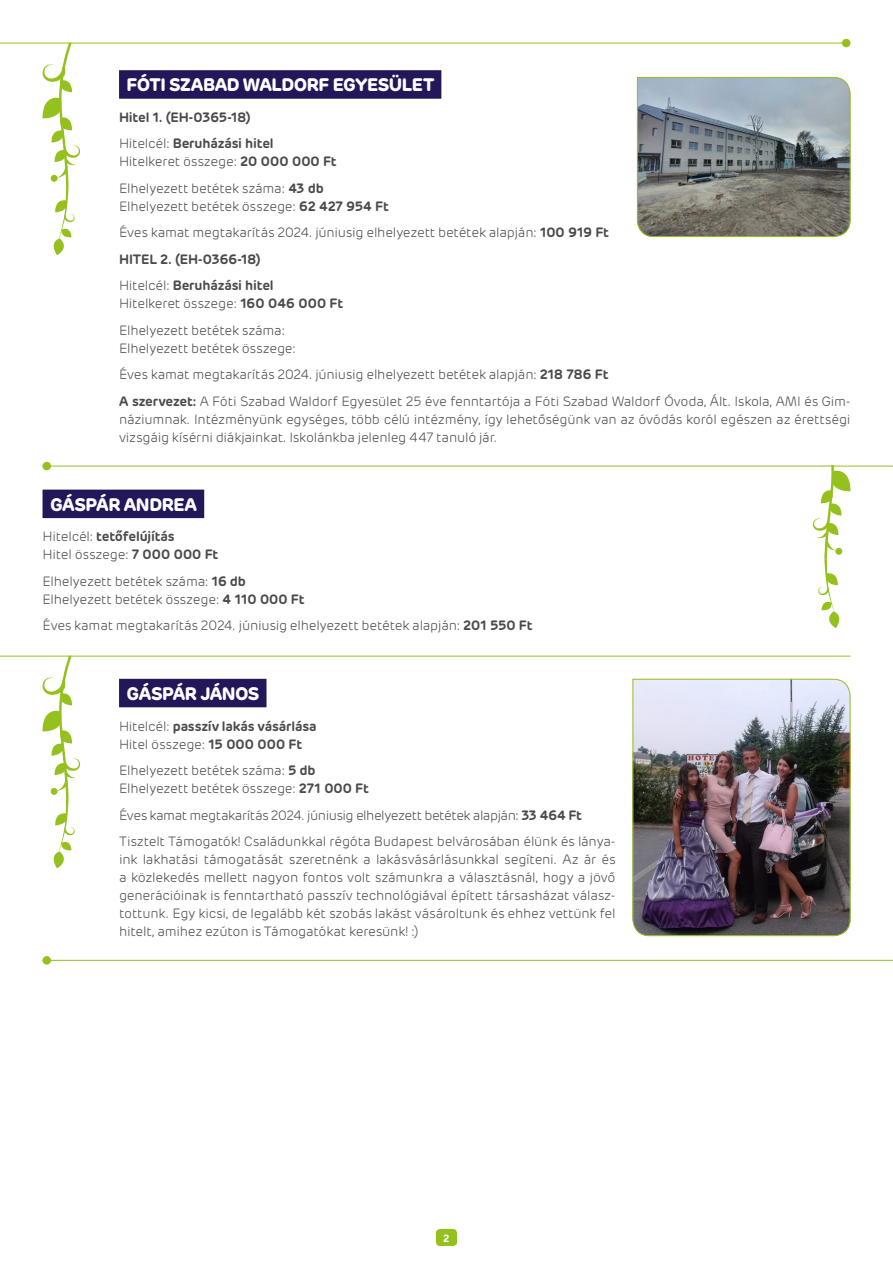
<style>
.page{position:relative;width:893px;height:1263px;background:#fff}
.page>*{position:absolute;margin:0;border:0;box-sizing:border-box;transform-origin:0 0}
.t1{font:700 18px "Rubrik";letter-spacing:-.03em;color:#fff}
.t2{font:300 13.5px/26.5px "Rubrik";letter-spacing:-.015em;color:#4a4a49}
.t3{font:600 13.5px/26.5px "Rubrik";letter-spacing:-.015em;color:#4a4a49}
.t4{font:600 10.5px "Rubrik";color:#fff}
.s1{font-weight:300}
.s2{font-weight:600}
</style>
<div class="page">
<div style="left:436px;top:1229px;width:21px;height:17px;background:#95c11f;border-radius:4px"></div>
<hr style="left:0;top:43px;width:850px;height:1px;background:#95c11f">
<hr style="left:43px;top:466px;width:850px;height:1px;background:#95c11f">
<hr style="left:43px;top:960px;width:850px;height:1px;background:#95c11f">
<hr style="left:0;top:656px;width:850px;height:1px;background:#95c11f">
<div style="left:842px;top:39px;width:8px;height:8px;background:#95c11f;border-radius:50%"></div>
<div style="left:43px;top:462px;width:8px;height:8px;background:#95c11f;border-radius:50%"></div>
<div style="left:43px;top:956px;width:8px;height:8px;background:#95c11f;border-radius:50%"></div>
<svg style="left:42px;top:43px;width:38px;height:212px"></svg>
<svg style="left:42px;top:656px;width:38px;height:212px"></svg>
<div style="left:119px;top:70px;width:322px;height:29px;background:#23175a"></div>
<div style="left:43px;top:490px;width:161px;height:28px;background:#23175a"></div>
<div style="left:119px;top:679px;width:147px;height:28px;background:#23175a"></div>
<svg style="left:637px;top:77px;width:214px;height:160px;background:#838a88"></svg>
<img style="left:632px;top:678px;width:219px;height:258px">
<svg style="left:813px;top:466px;width:37px;height:162px"></svg>
<h1 class="t1" style="left:127px;top:73px;width:309px">FÓTI SZABAD WALDORF EGYESÜLET</h1>
<p class="t3" style="left:119px;top:104px;width:156px">Hitel 1. (EH-0365-18)<br><span class="s1">Hitelcél:</span> Beruházási hitel</p>
<p class="t2" style="left:119px;top:149px;width:219px">Hitelkeret összege: <span class="s2">20 000 000 Ft<br></span>Elhelyezett betétek száma: <span class="s2">43 db</span></p>
<p class="t2" style="left:119px;top:193px;width:491px">Elhelyezett betétek összege: <span class="s2">62 427 954 Ft<br></span>Éves kamat megtakarítás 2024. júniusig elhelyezett betétek alapján: <span class="s2">100 919 Ft HITEL 2. (EH-0366-18)<br></span>Hitelcél: <span class="s2">Beruházási hitel</span></p>
<p class="t2" style="left:119px;top:291px;width:226px">Hitelkeret összege: <span class="s2">160 046 000 Ft<br></span>Elhelyezett betétek száma:</p>
<p class="t2" style="left:119px;top:335px;width:733px">Elhelyezett betétek összege:<br>Éves kamat megtakarítás 2024. júniusig elhelyezett betétek alapján: <span class="s2">218 786 Ft<br>A szervezet:</span> A Fóti Szabad Waldorf Egyesület 25 éve fenntartója a Fóti Szabad Waldorf Óvoda, Ált. Iskola, AMI és Gim-</p>
<p class="t2" style="left:119px;top:411px;width:733px;line-height:18px">náziumnak. Intézményünk egységes, több célú intézmény, így lehetőségünk van az óvódás koról egészen az érettségi vizsgáig kísérni diákjainkat. Iskolánkba jelenleg 447 tanuló jár.</p>
<h1 class="t1" style="left:50px;top:493px;width:149px">GÁSPÁR ANDREA</h1>
<p class="t2" style="left:43px;top:528px;width:177px;line-height:18px">Hitelcél: <span class="s2">tetőfelújítás<br></span>Hitel összege: <span class="s2">7 000 000 Ft</span></p>
<p class="t2" style="left:43px;top:572px;width:264px;line-height:18px">Elhelyezett betétek száma: <span class="s2">16 db<br></span>Elhelyezett betétek összege: <span class="s2">4 110 000 Ft</span></p>
<p class="t2" style="left:43px;top:613px;width:492px">Éves kamat megtakarítás 2024. júniusig elhelyezett betétek alapján: <span class="s2">201 550 Ft</span></p>
<h1 class="t1" style="left:127px;top:682px;width:134px">GÁSPÁR JÁNOS</h1>
<p class="t3" style="left:119px;top:717px;width:199px;line-height:18px"><span class="s1">Hitelcél:</span> passzív lakás vásárlása<br><span class="s1">Hitel összege:</span> 15 000 000 Ft</p>
<p class="t2" style="left:119px;top:762px;width:251px;line-height:18px">Elhelyezett betétek száma: <span class="s2">5 db<br></span>Elhelyezett betétek összege: <span class="s2">271 000 Ft</span></p>
<p class="t2" style="left:119px;top:802px;width:498px">Éves kamat megtakarítás 2024. júniusig elhelyezett betétek alapján: <span class="s2">33 464 Ft<br></span>Tisztelt Támogatók! Családunkkal régóta Budapest belvárosában élünk és lánya-</p>
<p class="t2" style="left:119px;top:851px;width:498px;line-height:18px;text-align:justify">ink lakhatási támogatását szeretnénk a lakásvásárlásunkkal segíteni. Az ár és a közlekedés mellett nagyon fontos volt számunkra a választásnál, hogy a jövő generációinak is fenntartható passzív technológiával épített társasházat válasz&shy;tottunk. Egy kicsi, de legalább két szobás lakást vásároltunk és ehhez vettünk fel hitelt, amihez ezúton is Támogatókat keresünk! :)</p>
<p class="t4" style="left:443px;top:1231px;width:8px">2</p>
</div>
